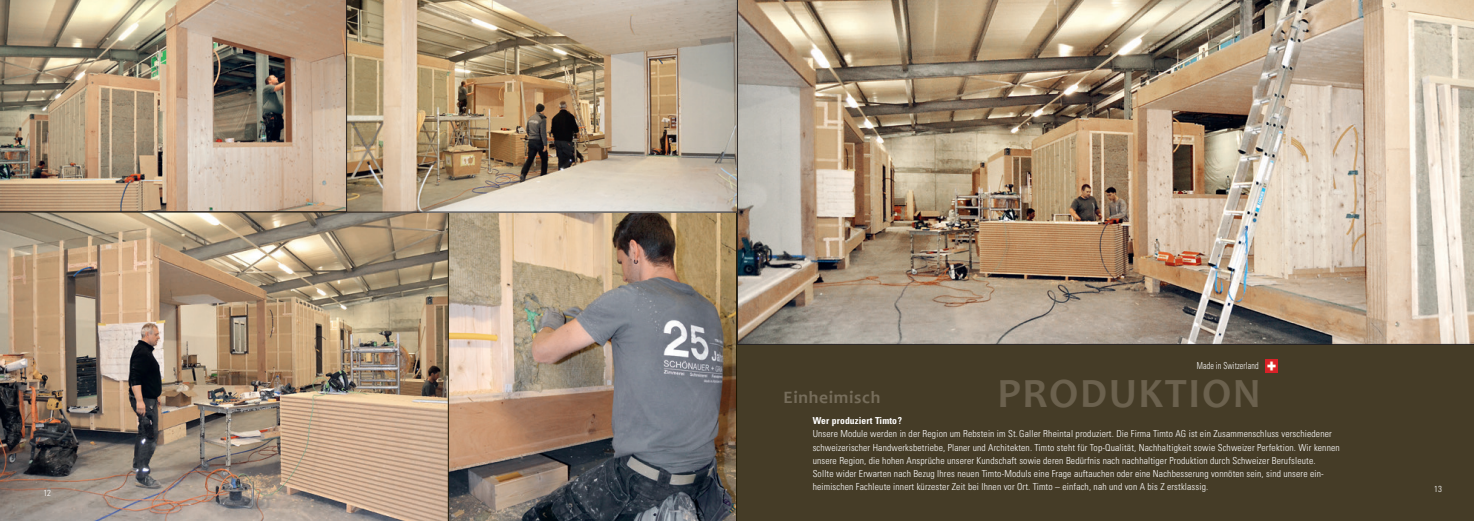
<style>
.page{position:relative;width:1474px;height:521px;background:#fff}
.page>*{position:absolute;margin:0;border:0;box-sizing:border-box;transform-origin:0 0}
.t1{font:700 42px "Candara";letter-spacing:.04em;color:#6b614e}
.t2{font:700 17.5px "Candara";letter-spacing:.04em;color:#766d5b}
.t3{font:300 condensed 9.62px/13.1px "Univers";letter-spacing:.015em;color:#fff}
.t4{font:700 condensed 9.62px "Univers";letter-spacing:.015em;color:#fff}
.t5{font:300 condensed 9.62px "Univers";letter-spacing:.015em;color:#fff;scale:.83 1}
.t6{font:300 condensed 8.75px "Univers";color:#fff}
</style>
<div class="page">
<div style="left:0;top:0;width:1473px;height:521px;background:#453c27"></div>
<svg style="left:1265px;top:360px;width:12px;height:12px"></svg>
<img style="left:0;top:212px;width:448px;height:309px">
<img style="left:448px;top:212px;width:289px;height:309px">
<svg style="left:0;top:0;width:346px;height:212px;background:#af9b83"></svg>
<img style="left:346px;top:0;width:391px;height:212px">
<img style="left:737px;top:0;width:736px;height:345px">
<p class="t6" style="left:43px;top:487px;width:9px">12</p>
<h2 class="t2" style="left:783px;top:387px;width:98px">Einheimisch</h2>
<p class="t5" style="left:1196px;top:360px;width:76px">Made in Switzerland</p>
<h1 class="t1" style="left:997px;top:367px;width:265px">PRODUKTION</h1>
<p class="t4" style="left:812px;top:415px;width:91px">Wer produziert Timto?</p>
<p class="t3" style="left:812px;top:427px;width:528px">Unsere Module werden in der Region um Rebstein im St. Galler Rheintal produziert. Die Firma Timto AG ist ein Zusammenschluss verschiedener schweizerischer Handwerksbetriebe, Planer und Architekten. Timto steht für Top-Qualität, Nachhaltigkeit sowie Schweizer Perfektion. Wir kennen unsere Region, die hohen Ansprüche unserer Kundschaft sowie deren Bedürfnis nach nachhaltiger Produktion durch Schweizer Berufsleute.<br>Sollte wider Erwarten nach Bezug Ihres neuen Timto-Moduls eine Frage auftauchen oder eine Nachbesserung vonnöten sein, sind unsere ein&shy;heimischen Fachleute innert kürzester Zeit bei Ihnen vor Ort. Timto – einfach, nah und von A bis Z erstklassig.</p>
<p class="t6" style="left:1434px;top:484px;width:9px">13</p>
</div>
